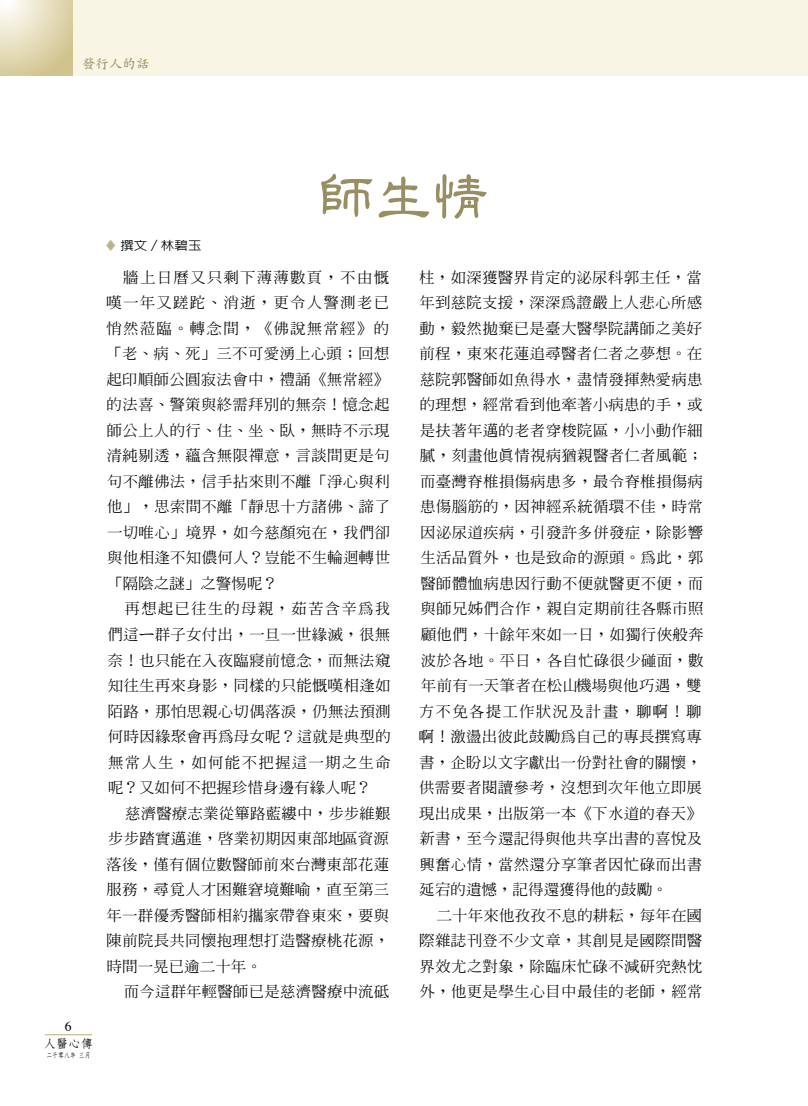
<style>
.page{position:relative;width:808px;height:1106px;background:#fff}
.page>*{position:absolute;margin:0;border:0;box-sizing:border-box;transform-origin:0 0}
.t1{font:600 60px "Jen Lei";color:#988e61;scale:.95 1}
.t2{font:500 14.85px/25.5px "Inn Ming";letter-spacing:.015em;color:#000;text-align:justify;scale:1.04 1}
.t3{font:13.65px "Times";color:#000}
.t4{font:700 13.5px "Zen Kai";color:#988e61}
.t5{font:500 12.15px "Lin Gothic";color:#000;scale:1.11 1}
.t6{font:700 11.7px "Nan Sung";color:#000;scale:1.05 1}
.t7{font:700 7.2px "Nan Sung";color:#000;scale:.82 1}
.s1{color:#bdb38a}
</style>
<div class="page">
<div style="left:0;top:0;width:808px;height:76px;background:#f9f5e5"></div>
<svg style="left:0;top:0;width:72px;height:76px"></svg>
<hr style="left:45px;top:1034px;width:47px;height:1px;background:#bfb27c">
<hr style="left:807px;top:0;width:1px;height:76px;background:#ece1ad">
<p class="t4" style="left:82px;top:57px;width:69px">發行人的話</p>
<p class="t5" style="left:106px;top:239px;width:87px"><span class="s1">◆</span> 撰文／林碧玉</p>
<h1 class="t1" style="left:318px;top:166px;width:182px">師生情</h1>
<p class="t3" style="left:65px;top:1013px;width:8px">6</p>
<p class="t6" style="left:44px;top:1037px;width:49px">人醫心傳</p>
<p class="t7" style="left:46px;top:1051px;width:56px">二千零八年 三月</p>
<p class="t2" style="left:106px;top:264px;width:274px;text-indent:17px">牆上日曆又只剩下薄薄數頁，不由慨嘆一年又蹉跎、消逝，更令人警測老已悄然蒞臨。轉念間，《佛說無常經》的「老、病、死」三不可愛湧上心頭；回想起印順師公圓寂法會中，禮誦《無常經》的法喜、警策與終需拜別的無奈！憶念起師公上人的行、住、坐、臥，無時不示現清純剔透，蘊含無限禪意，言談間更是句句不離佛法，信手拈來則不離「淨心與利他」，思索間不離「靜思十方諸佛、諦了一切唯心」境界，如今慈顏宛在，我們卻與他相逢不知儂何人？豈能不生輪迴轉世「隔陰之謎」之警惕呢？</p>
<p class="t2" style="left:107px;top:596px;width:274px;text-indent:17px">再想起已往生的母親，茹苦含辛為我們這ㄧ群子女付出，一旦一世緣滅，很無奈！也只能在入夜臨寢前憶念，而無法窺知往生再來身影，同樣的只能慨嘆相逢如陌路，那怕思親心切偶落淚，仍無法預測何時因緣聚會再為母女呢？這就是典型的無常人生，如何能不把握這一期之生命呢？又如何不把握珍惜身邊有緣人呢？</p>
<p class="t2" style="left:106px;top:800px;width:275px;text-indent:19px">慈濟醫療志業從篳路藍縷中，步步維艱步步踏實邁進，啟業初期因東部地區資源落後，僅有個位數醫師前來台灣東部花蓮服務，尋覓人才困難窘境難喻，直至第三年一群優秀醫師相約攜家帶眷東來，要與陳前院長共同懷抱理想打造醫療桃花源，時間一晃已逾二十年。</p>
<p class="t2" style="left:124px;top:978px;width:257px">而今這群年輕醫師已是慈濟醫療中流砥</p>
<p class="t2" style="left:419px;top:264px;width:275px;text-align:left">柱，如深獲醫界肯定的泌尿科郭主任，當年到慈院支援，深深為證嚴上人悲心所感動，毅然拋棄已是臺大醫學院講師之美好前程，東來花蓮追尋醫者仁者之夢想。在慈院郭醫師如魚得水，盡情發揮熱愛病患的理想，經常看到他牽著小病患的手，或是扶著年邁的老者穿梭院區，小小動作細膩，刻畫他真情視病猶親醫者仁者風範；而臺灣脊椎損傷病患多，最令脊椎損傷病患傷腦筋的，因神經系統循環不佳，時常因泌尿道疾病，引發許多併發症，除影響生活品質外，也是致命的源頭。為此，郭醫師體恤病患因行動不便就醫更不便，而與師兄姊們合作，親自定期前往各縣市照顧他們，十餘年來如一日，如獨行俠般奔波於各地。平日，各自忙碌很少碰面，數年前有一天筆者在松山機場與他巧遇，雙方不免各提工作狀況及計畫，聊啊！聊啊！激盪出彼此鼓勵為自己的專長撰寫專書，企盼以文字獻出一份對社會的關懷，供需要者閱讀參考，沒想到次年他立即展現出成果，出版第一本《下水道的春天》新書，至今還記得與他共享出書的喜悅及興奮心情，當然還分享筆者因忙碌而出書延宕的遺憾，記得還獲得他的鼓勵。</p>
<p class="t2" style="left:419px;top:902px;width:274px;text-indent:17px">二十年來他孜孜不息的耕耘，每年在國際雜誌刊登不少文章，其創見是國際間醫界效尤之對象，除臨床忙碌不減研究熱忱外，他更是學生心目中最佳的老師，經常</p>
</div>
